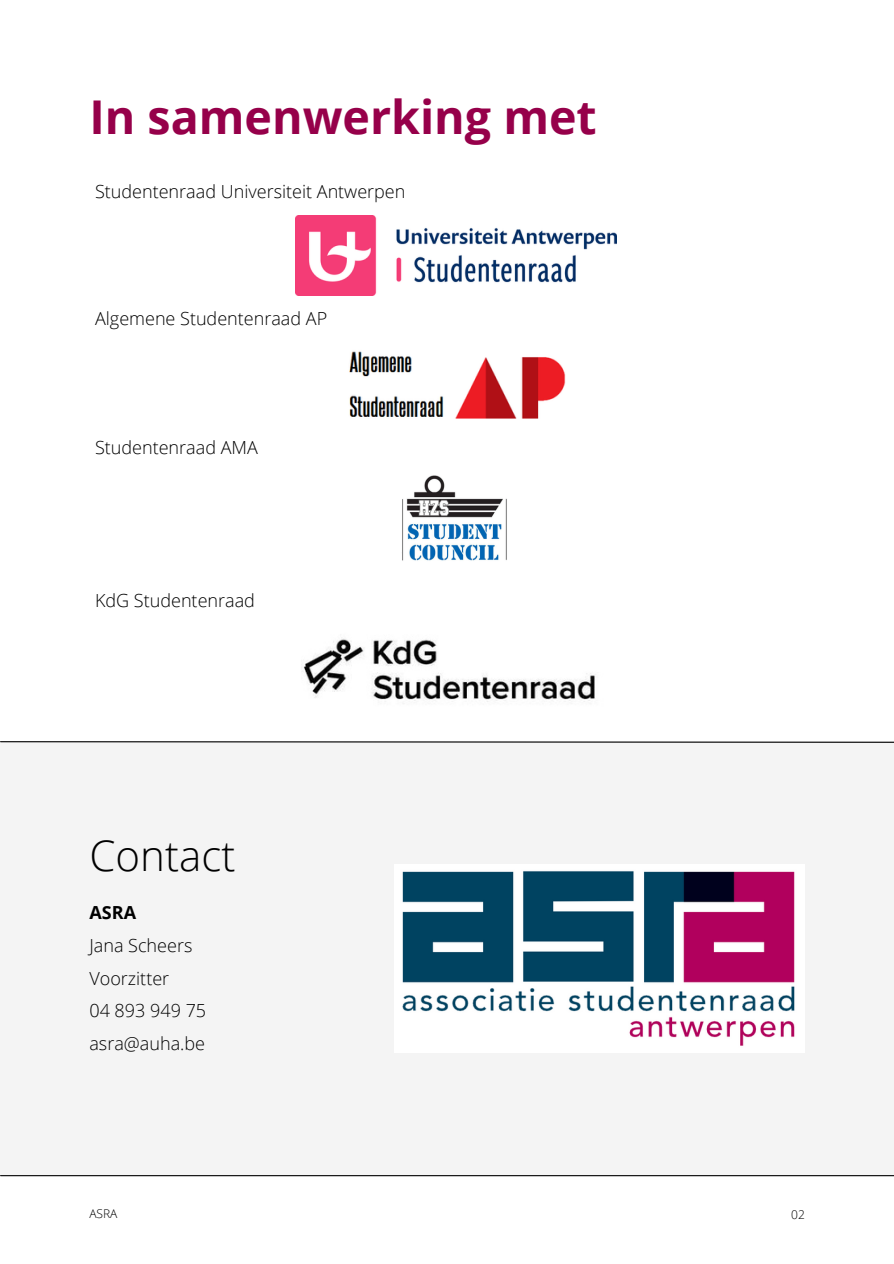
<style>
.page{position:relative;width:894px;height:1264px;background:#fff}
.page>*{position:absolute;margin:0;border:0;box-sizing:border-box;transform-origin:0 0}
.t1{font:700 46.5px "Open Sans";color:#96004a}
.t2{font:300 42px "Open Sans";color:#000}
.t3{font:300 18px "Open Sans";color:#000}
.t4{font:700 18px "Open Sans";color:#000}
.t5{font:300 12px "Open Sans";color:#000}
</style>
<div class="page">
<div style="left:0;top:741px;width:893px;height:433px;background:#f4f4f4"></div>
<svg style="left:0;top:741px;width:893px;height:2px;background:#696969"></svg>
<hr style="left:1px;top:1175px;width:892px;height:1px;background:#000">
<img style="left:302px;top:638px;width:293px;height:66px">
<img style="left:349px;top:351px;width:216px;height:68px">
<img style="left:295px;top:215px;width:321px;height:80px">
<img style="left:402px;top:475px;width:105px;height:86px">
<img style="left:394px;top:864px;width:410px;height:188px">
<p class="t1" style="left:89px;top:85px;width:508px">In samenwerking met</p>
<p class="t3" style="left:95px;top:179px;width:312px">Studentenraad Universiteit Antwerpen</p>
<p class="t3" style="left:95px;top:306px;width:233px">Algemene Studentenraad AP</p>
<p class="t3" style="left:95px;top:434px;width:164px">Studentenraad AMA</p>
<p class="t3" style="left:95px;top:588px;width:161px">KdG Studentenraad</p>
<p class="t2" style="left:89px;top:825px;width:147px">Contact</p>
<p class="t4" style="left:89px;top:900px;width:48px">ASRA</p>
<p class="t3" style="left:89px;top:932px;width:104px">Jana Scheers</p>
<p class="t3" style="left:89px;top:965px;width:81px">Voorzitter</p>
<p class="t3" style="left:89px;top:998px;width:118px">04 893 949 75</p>
<p class="t3" style="left:89px;top:1030px;width:117px">asra@auha.be</p>
<p class="t5" style="left:89px;top:1205px;width:30px">ASRA</p>
<p class="t5" style="left:791px;top:1206px;width:15px">02</p>
</div>
